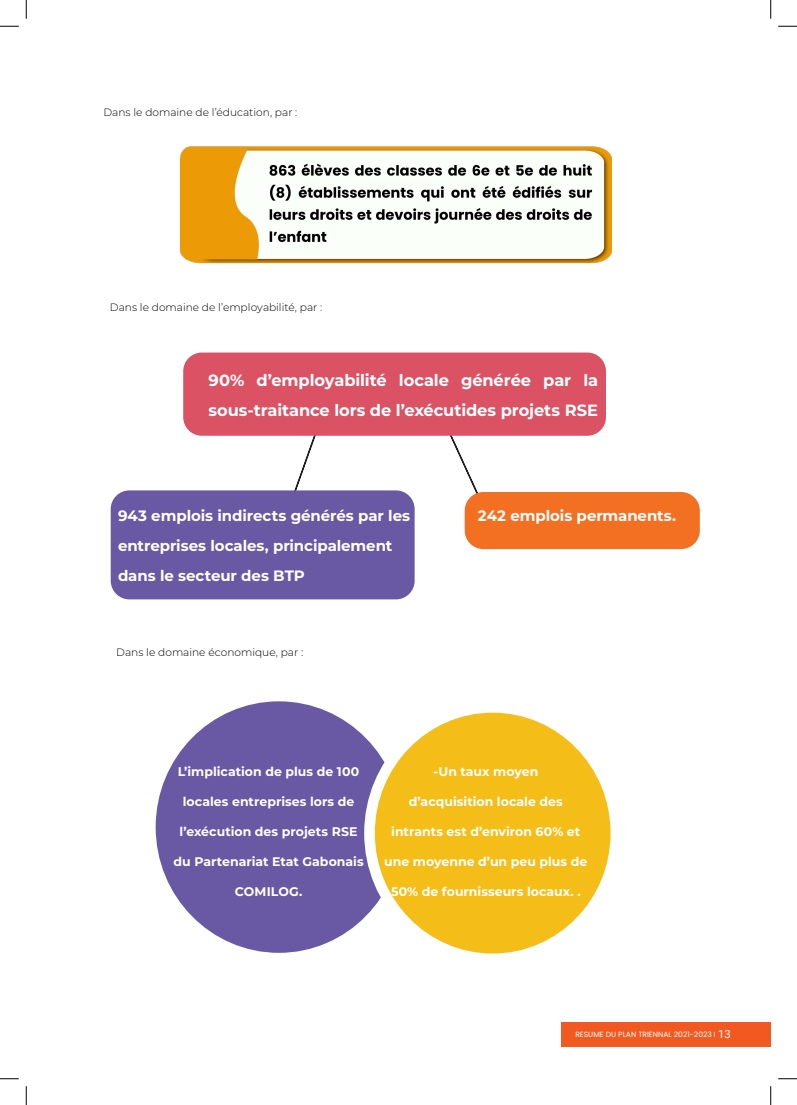
<style>
.page{position:relative;width:797px;height:1105px;background:#fff}
.page>*{position:absolute;margin:0;border:0;box-sizing:border-box;transform-origin:0 0}
.Intro{font:700 16.25px/30px "Montserrat";letter-spacing:-.005em;color:#fff}
.Intro-2{font:700 15px/30px "Montserrat";letter-spacing:-.005em;color:#fff}
.Intro-3{font:700 12.5px "Montserrat";color:#fff}
.Intro-4{font:300 10.62px "Montserrat";letter-spacing:.005em;color:#000}
.t1{font:7.5px "Poppins";letter-spacing:.005em;color:#fff}
.s1{font-family:"Roboto";font-size:11.25px}
</style>
<div class="page">
<div style="left:561px;top:1022px;width:209px;height:25px;background:#f15921"></div>
<svg style="left:294px;top:436px;width:22px;height:54px"></svg>
<svg style="left:450px;top:436px;width:28px;height:57px"></svg>
<img style="left:180px;top:147px;width:432px;height:117px">
<div style="left:183px;top:353px;width:423px;height:83px;background:#da5263;border-radius:19px"></div>
<div style="left:111px;top:490px;width:303px;height:109px;background:#6959a4;border-radius:19px"></div>
<div style="left:464px;top:492px;width:235px;height:57px;background:#f37023;border-radius:19px"></div>
<div style="left:156px;top:701px;width:246px;height:252px;background:#6959a4;border-radius:50%"></div>
<div style="left:369px;top:707px;width:247px;height:252px;background:#f5bd17;border-radius:50%"></div>
<div style="left:364px;top:702px;width:257px;height:262px;border:11px solid #fff;border-radius:50%"></div>
<svg style="left:0;top:25px;width:19px;height:2px"></svg>
<svg style="left:778px;top:25px;width:19px;height:2px"></svg>
<svg style="left:0;top:1078px;width:19px;height:1px"></svg>
<svg style="left:778px;top:1078px;width:19px;height:1px"></svg>
<svg style="left:25px;top:0;width:2px;height:19px"></svg>
<svg style="left:25px;top:1086px;width:2px;height:19px"></svg>
<svg style="left:770px;top:0;width:1px;height:19px"></svg>
<svg style="left:770px;top:1086px;width:1px;height:19px"></svg>
<p class="Intro-4" style="left:103px;top:105px;width:195px">Dans le domaine de l’éducation, par :</p>
<p class="Intro-4" style="left:110px;top:300px;width:214px">Dans le domaine de l’employabilité, par :</p>
<p class="Intro" style="left:209px;top:365px;width:391px">90% d’employabilité locale générée par la sous-traitance lors de l’exécutides projets RSE</p>
<p class="Intro-2" style="left:118px;top:500px;width:294px">943 emplois indirects générés par les entreprises locales, principalement dans le secteur des BTP</p>
<p class="Intro-2" style="left:478px;top:500px;width:200px">242 emplois permanents.</p>
<p class="Intro-4" style="left:116px;top:645px;width:188px">Dans le domaine économique, par :</p>
<p class="Intro-3" style="left:178px;top:763px;width:183px">L’implication de plus de 100</p>
<p class="Intro-3" style="left:183px;top:793px;width:173px">locales entreprises lors de</p>
<p class="Intro-3" style="left:180px;top:823px;width:179px">l’exécution des projets RSE</p>
<p class="Intro-3" style="left:173px;top:853px;width:192px">du Partenariat Etat Gabonais</p>
<p class="Intro-3" style="left:235px;top:883px;width:69px">COMILOG.</p>
<p class="Intro-3" style="left:433px;top:763px;width:106px">-Un taux moyen</p>
<p class="Intro-3" style="left:409px;top:793px;width:155px">d’acquisition locale des</p>
<p class="Intro-3" style="left:391px;top:823px;width:190px">intrants est d’environ 60% et</p>
<p class="Intro-3" style="left:384px;top:853px;width:205px">une moyenne d’un peu plus de</p>
<p class="Intro-3" style="left:391px;top:883px;width:191px">50% de fournisseurs locaux. .</p>
<p class="t1" style="left:575px;top:1030px;width:157px">RESUME DU PLAN TRIENNAL 2021-2023 I <span class="s1">13</span></p>
</div>
